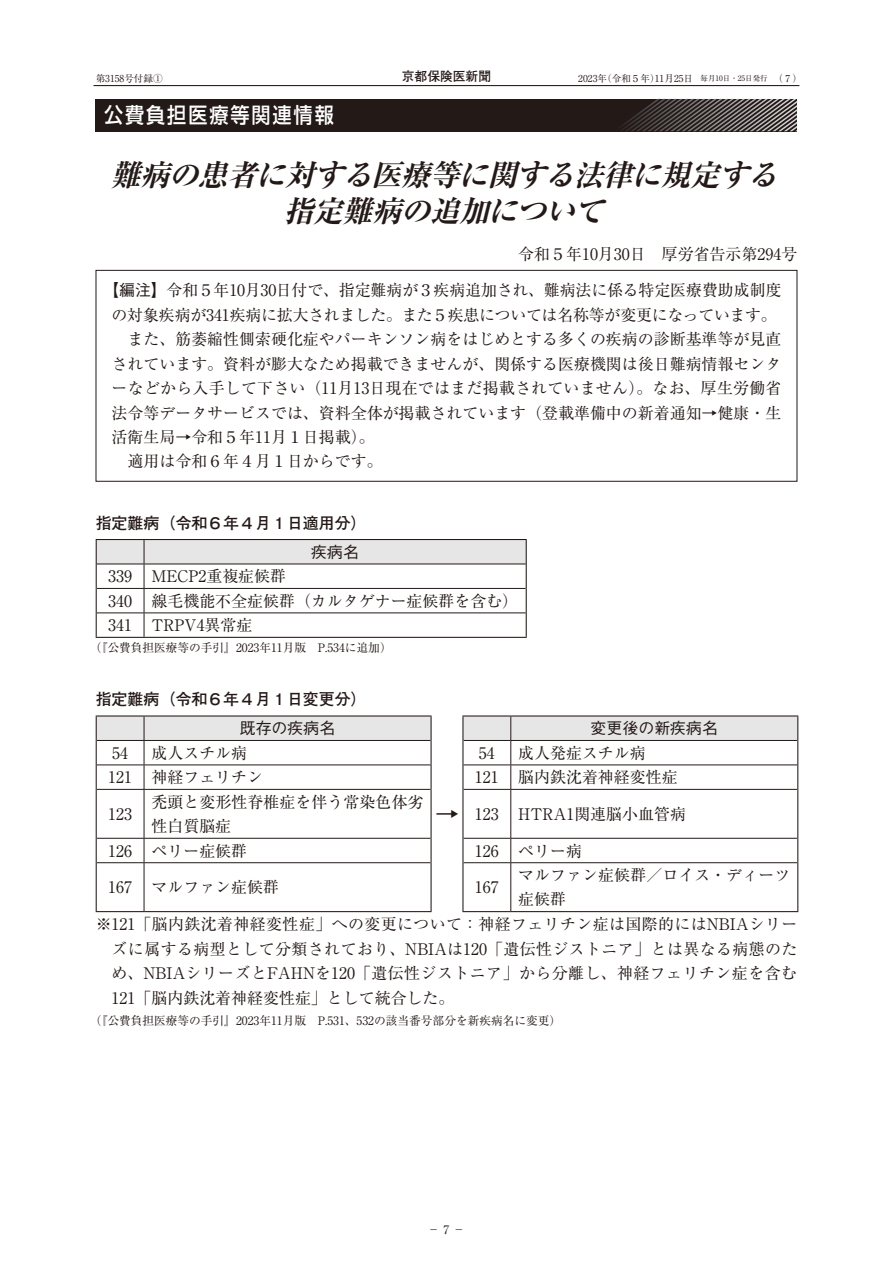
<style>
.page{position:relative;width:893px;height:1263px;background:#fff}
.page>*{position:absolute;margin:0;border:0;box-sizing:border-box;transform-origin:0 0}
.t1{font:italic 700 expanded 29.7px/36.2px "Ryumin Pro";color:#231916;text-align:center}
.t2{font:500 21.3px "UD Shin Go Pro";letter-spacing:.1em;color:#fff;scale:.9 1}
.t3{font:15.9px/24.5px "Ryumin Pro";color:#231916}
.t4{font:15.9px "Ryumin Pro";letter-spacing:.025em;color:#231916}
.t5{font:15.9px "Ryumin Pro";letter-spacing:.03em;color:#231916}
.t6{font:700 15.9px "Futo Go B101 Pro";color:#231916}
.t7{font:500 15.9px "Gothic BBB Pro";color:#231916}
.t8{font:700 12.75px "Futo Go B101 Pro";color:#231916}
.t9{font:11.7px "Ryumin Pro";color:#231916}
.t10{font:9.6px "Ryumin Pro";color:#231916}
.s1{font-size:7.5px}
.s2{font-family:"Gothic BBB Pro";font-weight:500}
.s3{font-family:"Futo Go B101 Pro";font-weight:700;font-size:23.85px}
</style>
<div class="page">
<div style="left:96px;top:99px;width:701px;height:32px;background:#231916"></div>
<img style="left:625px;top:119px;width:5px;height:12px">
<img style="left:630px;top:115px;width:6px;height:16px">
<img style="left:636px;top:110px;width:6px;height:21px">
<img style="left:642px;top:107px;width:5px;height:24px">
<img style="left:647px;top:102px;width:6px;height:29px">
<img style="left:653px;top:99px;width:11px;height:32px">
<img style="left:664px;top:99px;width:17px;height:32px">
<img style="left:681px;top:99px;width:23px;height:32px">
<img style="left:704px;top:99px;width:92px;height:32px">
<img style="left:721px;top:99px;width:17px;height:32px">
<img style="left:738px;top:99px;width:47px;height:32px">
<img style="left:755px;top:101px;width:42px;height:30px">
<img style="left:761px;top:105px;width:36px;height:26px">
<img style="left:767px;top:109px;width:30px;height:22px">
<img style="left:772px;top:113px;width:25px;height:18px">
<img style="left:778px;top:117px;width:19px;height:14px">
<svg style="left:784px;top:121px;width:13px;height:10px"></svg>
<div style="left:96px;top:270px;width:701px;height:212px;border:1px solid #231916"></div>
<hr style="left:96px;top:637px;width:48px;height:1px;background:#231916">
<hr style="left:144px;top:637px;width:383px;height:1px;background:#231916">
<svg style="left:96px;top:539px;width:431px;height:98px"></svg>
<hr style="left:96px;top:715px;width:48px;height:1px;background:#231916">
<hr style="left:144px;top:715px;width:288px;height:1px;background:#231916">
<hr style="left:462px;top:715px;width:49px;height:1px;background:#231916">
<hr style="left:511px;top:715px;width:287px;height:1px;background:#231916">
<hr style="left:96px;top:789px;width:1px;height:49px;background:#231916">
<hr style="left:797px;top:789px;width:1px;height:49px;background:#231916">
<svg style="left:96px;top:838px;width:1px;height:25px"></svg>
<svg style="left:797px;top:838px;width:1px;height:25px"></svg>
<hr style="left:96px;top:863px;width:1px;height:48px;background:#231916">
<hr style="left:797px;top:863px;width:1px;height:48px;background:#231916">
<hr style="left:96px;top:911px;width:48px;height:1px;background:#231916">
<hr style="left:144px;top:911px;width:288px;height:1px;background:#231916">
<hr style="left:462px;top:911px;width:49px;height:1px;background:#231916">
<hr style="left:511px;top:911px;width:287px;height:1px;background:#231916">
<hr style="left:97px;top:789px;width:47px;height:1px;background:#231916">
<hr style="left:144px;top:789px;width:287px;height:1px;background:#231916">
<hr style="left:144px;top:790px;width:1px;height:48px;background:#231916">
<hr style="left:463px;top:789px;width:48px;height:1px;background:#231916">
<hr style="left:511px;top:789px;width:286px;height:1px;background:#231916">
<hr style="left:510px;top:790px;width:1px;height:48px;background:#231916">
<hr style="left:97px;top:838px;width:47px;height:1px;background:#231916">
<hr style="left:144px;top:838px;width:287px;height:1px;background:#231916">
<svg style="left:144px;top:838px;width:1px;height:24px"></svg>
<hr style="left:463px;top:838px;width:48px;height:1px;background:#231916">
<hr style="left:511px;top:838px;width:286px;height:1px;background:#231916">
<svg style="left:510px;top:838px;width:1px;height:24px"></svg>
<hr style="left:97px;top:862px;width:47px;height:1px;background:#231916">
<hr style="left:144px;top:862px;width:287px;height:1px;background:#231916">
<hr style="left:144px;top:863px;width:1px;height:48px;background:#231916">
<hr style="left:463px;top:862px;width:48px;height:1px;background:#231916">
<hr style="left:511px;top:862px;width:286px;height:1px;background:#231916">
<hr style="left:510px;top:863px;width:1px;height:48px;background:#231916">
<svg style="left:96px;top:716px;width:702px;height:73px"></svg>
<hr style="left:431px;top:789px;width:1px;height:49px;background:#231916">
<hr style="left:462px;top:789px;width:1px;height:49px;background:#231916">
<svg style="left:431px;top:838px;width:1px;height:25px"></svg>
<svg style="left:462px;top:838px;width:1px;height:25px"></svg>
<hr style="left:431px;top:863px;width:1px;height:48px;background:#231916">
<hr style="left:462px;top:863px;width:1px;height:48px;background:#231916">
<hr style="left:94px;top:85px;width:705px;height:1px;background:#231916">
<p class="t10" style="left:96px;top:71px;width:68px">第3158号付録①</p>
<p class="t8" style="left:402px;top:66px;width:91px">京都保険医新聞</p>
<p class="t10" style="left:578px;top:71px;width:225px">2023年（令和５年）11月25日<span class="s1">　毎月10日・25日発行</span> （ 7 ）</p>
<h2 class="t2" style="left:104px;top:98px;width:257px">公費負担医療等関連情報</h2>
<h1 class="t1" style="left:110px;top:154px;width:679px">難病の患者に対する医療等に関する法律に規定する指定難病の追加について</h1>
<p class="t3" style="left:518px;top:240px;width:281px">令和５年10月30日　厚労省告示第294号</p>
<p class="t3" style="left:111px;top:277px;width:672px;text-indent:-8px"><span class="s2">【編注】</span> 令和５年10月30日付で、指定難病が３疾病追加され、難病法に係る特定医療費助成制度の対象疾病が341疾病に拡大されました。また５疾患については名称等が変更になっています。　また、筋萎縮性側索硬化症やパーキンソン病をはじめとする多くの疾病の診断基準等が見直されています。資料が膨大なため掲載できませんが、関係する医療機関は後日難病情報センターなどから入手して下さい（11月13日現在ではまだ掲載されていません）。なお、厚生労働省法令等データサービスでは、資料全体が掲載されています（登載準備中の新着通知→健康・生活衛生局→令和５年11月１日掲載）。<br>　適用は令和６年４月１日からです。</p>
<p class="t6" style="left:96px;top:510px;width:273px">指定難病（令和６年４月１日適用分）</p>
<p class="t7" style="left:311px;top:539px;width:49px">疾病名</p>
<p class="t3" style="left:108px;top:563px;width:412px">339 MECP2重複症候群<br>340 線毛機能不全症候群（カルタゲナー症候群を含む）<br>341 TRPV4異常症</p>
<p class="t9" style="left:90px;top:639px;width:303px">（『公費負担医療等の手引』2023年11月版　P.534に追加）</p>
<p class="t6" style="left:96px;top:686px;width:273px">指定難病（令和６年４月１日変更分）</p>
<p class="t7" style="left:240px;top:715px;width:97px">既存の疾病名</p>
<p class="t7" style="left:590px;top:715px;width:129px">変更後の新疾病名</p>
<p class="t3" style="left:112px;top:739px;width:17px">54</p>
<p class="t3" style="left:151px;top:739px;width:97px">成人スチル病</p>
<p class="t3" style="left:479px;top:739px;width:17px">54</p>
<p class="t3" style="left:518px;top:739px;width:129px">成人発症スチル病</p>
<p class="t3" style="left:108px;top:764px;width:156px">121 神経フェリチン</p>
<p class="t3" style="left:475px;top:764px;width:204px">121 脳内鉄沈着神経変性症</p>
<p class="t3" style="left:108px;top:801px;width:25px">123</p>
<p class="t3" style="left:151px;top:788px;width:274px">禿頭と変形性脊椎症を伴う常染色体劣性白質脳症</p>
<p class="t3" style="left:435px;top:801px;width:252px"><span class="s3">→</span> 123 HTRA1関連脳小血管病</p>
<p class="t3" style="left:108px;top:837px;width:140px">126 ペリー症候群</p>
<p class="t3" style="left:475px;top:837px;width:109px">126 ペリー病</p>
<p class="t3" style="left:108px;top:874px;width:172px">167 マルファン症候群</p>
<p class="t3" style="left:475px;top:874px;width:25px">167</p>
<p class="t3" style="left:518px;top:862px;width:274px">マルファン症候群／ロイス・ディーツ</p>
<p class="t3" style="left:518px;top:886px;width:49px">症候群</p>
<p class="t4" style="left:96px;top:912px;width:703px">※ 121「脳内鉄沈着神経変性症」への変更について：神経フェリチン症は国際的にはNBIAシリー</p>
<p class="t4" style="left:112px;top:936px;width:687px">ズに属する病型として分類されており、NBIAは120「遺伝性ジストニア」とは異なる病態のた</p>
<p class="t5" style="left:112px;top:961px;width:687px">め、NBIAシリーズとFAHNを120「遺伝性ジストニア」から分離し、神経フェリチン症を含む</p>
<p class="t3" style="left:112px;top:984px;width:344px">121「脳内鉄沈着神経変性症」として統合した。</p>
<p class="t9" style="left:90px;top:1011px;width:473px">（『公費負担医療等の手引』2023年11月版　P.531、532の該当番号部分を新疾病名に変更）</p>
<p class="t9" style="left:428px;top:1220px;width:39px">－ 7 －</p>
</div>
